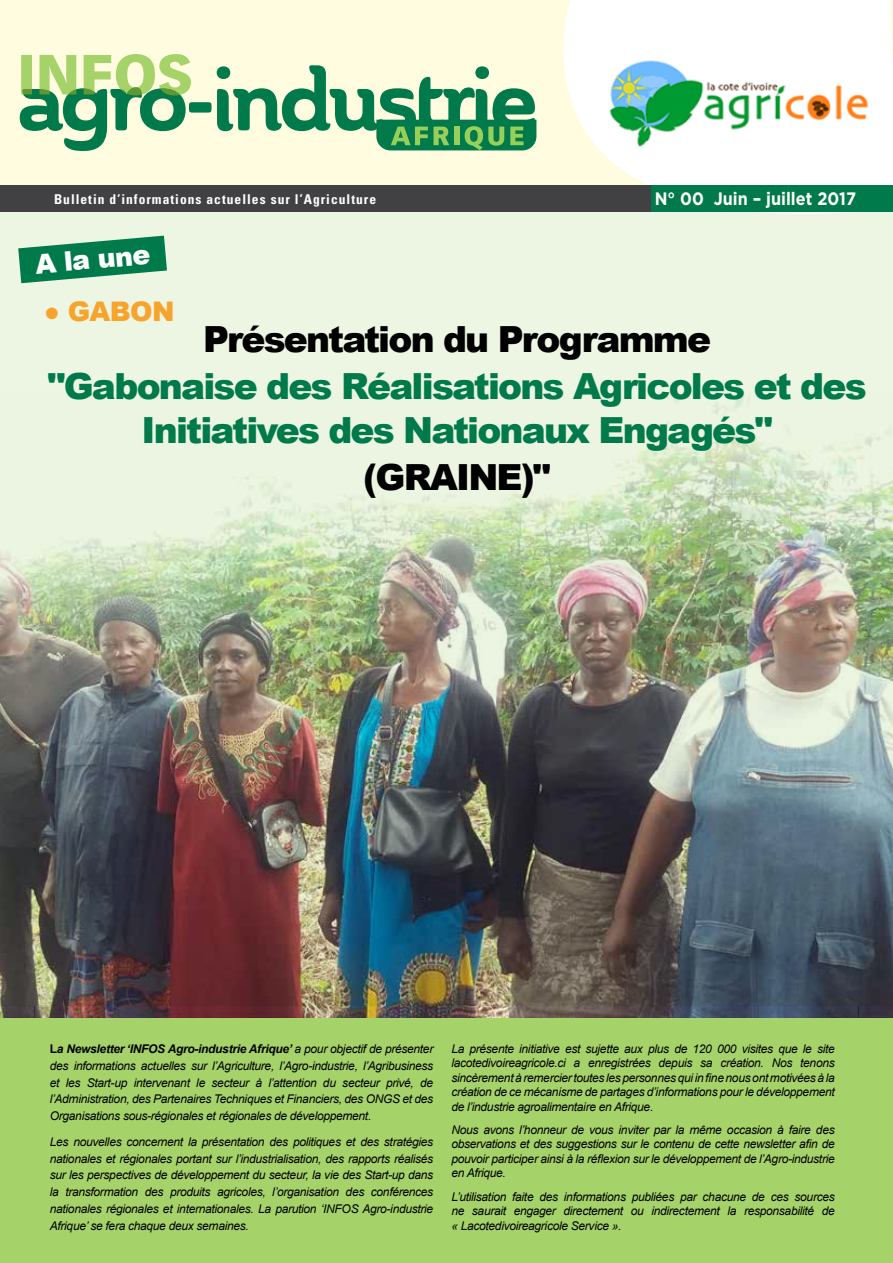
<style>
.page{position:relative;width:893px;height:1263px;background:#fff}
.page>*{position:absolute;margin:0;border:0;box-sizing:border-box;transform-origin:0 0}
.t1{font:900 36px/43.2px "Arial";letter-spacing:-.05em;color:#007a4a;text-align:center}
.t2{font:900 36px "Arial";letter-spacing:-.05em;color:#000}
.t3{font:900 27px "Arial";letter-spacing:-.025em;color:#f7a42c}
.t4{font:900 27px "Arial";color:#fff}
.t5{font:700 18px "Gotham";color:#fff;scale:.9 1}
.t6{font:700 condensed 13.5px "Univers LT Std";letter-spacing:.075em;color:#fff}
.t7{font:italic 12px/16.8px "Arial";letter-spacing:-.025em;color:#000;text-align:justify}
.s1{font-weight:700;font-style:normal}
.s2{font-weight:700}
</style>
<div class="page">
<div style="left:0;top:196px;width:893px;height:810px;background:#edf6e2"></div>
<div style="left:0;top:0;width:893px;height:185px;background:#fffcdf"></div>
<div style="left:189px;top:102px;width:22px;height:11px;background:#007a4a;border-radius:4px"></div>
<svg style="left:20px;top:54px;width:171px;height:97px"></svg>
<svg style="left:217px;top:65px;width:263px;height:85px"></svg>
<svg style="left:480px;top:0;width:413px;height:214px;fill:#fff"></svg>
<div style="left:0;top:185px;width:893px;height:27px;background:#007a4a"></div>
<div style="left:0;top:185px;width:651px;height:27px;background:#414042"></div>
<img style="left:609px;top:58px;width:262px;height:89px">
<img style="left:0;top:391px;width:893px;height:627px">
<div style="left:0;top:1018px;width:893px;height:245px;background:#a5d36a"></div>
<svg style="left:18px;top:236px;width:149px;height:47px"></svg>
<p class="t6" style="left:54px;top:191px;width:324px">Bulletin d’informations actuelles sur l’Agriculture</p>
<h3 class="t5" style="left:655px;top:186px;width:225px">N° 00 Juin – juillet 2017</h3>
<h2 class="t4" style="left:34px;top:244px;width:117px;rotate:-5deg">A la une</h2>
<h2 class="t3" style="left:44px;top:291px;width:132px">● GABON</h2>
<h1 class="t2" style="left:203px;top:313px;width:510px">Présentation du Programme</h1>
<h1 class="t1" style="left:48px;top:364px;width:821px">"Gabonaise des Réalisations Agricoles et des<br>Initiatives des Nationaux Engagés"</h1>
<h1 class="t2" style="left:363px;top:451px;width:189px">(GRAINE)"</h1>
<p class="t7" style="left:50px;top:1040px;width:385px"><span class="s1">L</span><span class="s2">a Newsletter ‘INFOS Agro-industrie Afrique’</span> a pour objectif de présenter des informations actuelles sur l’Agriculture, l’Agro-industrie, l’Agribusiness et les Start-up intervenant le secteur à l’attention du secteur privé, de l’Administration, des Partenaires Techniques et Financiers, des ONGS et des Organisations sous-régionales et régionales de développement.</p>
<p class="t7" style="left:50px;top:1133px;width:385px">Les nouvelles concernent la présentation des politiques et des stratégies nationales et régionales portant sur l’industrialisation, des rapports réalisés sur les perspectives de développement du secteur, la vie des Start-up dans la transformation des produits agricoles, l’organisation des conférences nationales régionales et internationales. La parution ‘INFOS Agro-industrie Afrique’ se fera chaque deux semaines.</p>
<p class="t7" style="left:451px;top:1041px;width:385px;line-height:14.4px">La présente initiative est sujette aux plus de 120 000 visites que le site lacotedivoireagricole.ci a enregistrées depuis sa création. Nos tenons sincèrement à remercier toutes les personnes qui in fine nous ont motivées à la création de ce mécanisme de partages d’informations pour le développement de l’industrie agroalimentaire en Afrique.</p>
<p class="t7" style="left:451px;top:1123px;width:385px;line-height:14.4px">Nous avons l’honneur de vous inviter par la même occasion à faire des observations et des suggestions sur le contenu de cette newsletter afin de pouvoir participer ainsi à la réflexion sur le développement de l’Agro-industrie en Afrique.</p>
<p class="t7" style="left:451px;top:1189px;width:385px;line-height:14.4px">L’utilisation faite des informations publiées par chacune de ces sources ne saurait engager directement ou indirectement la responsabilité de « Lacotedivoireagricole Service ».</p>
</div>
